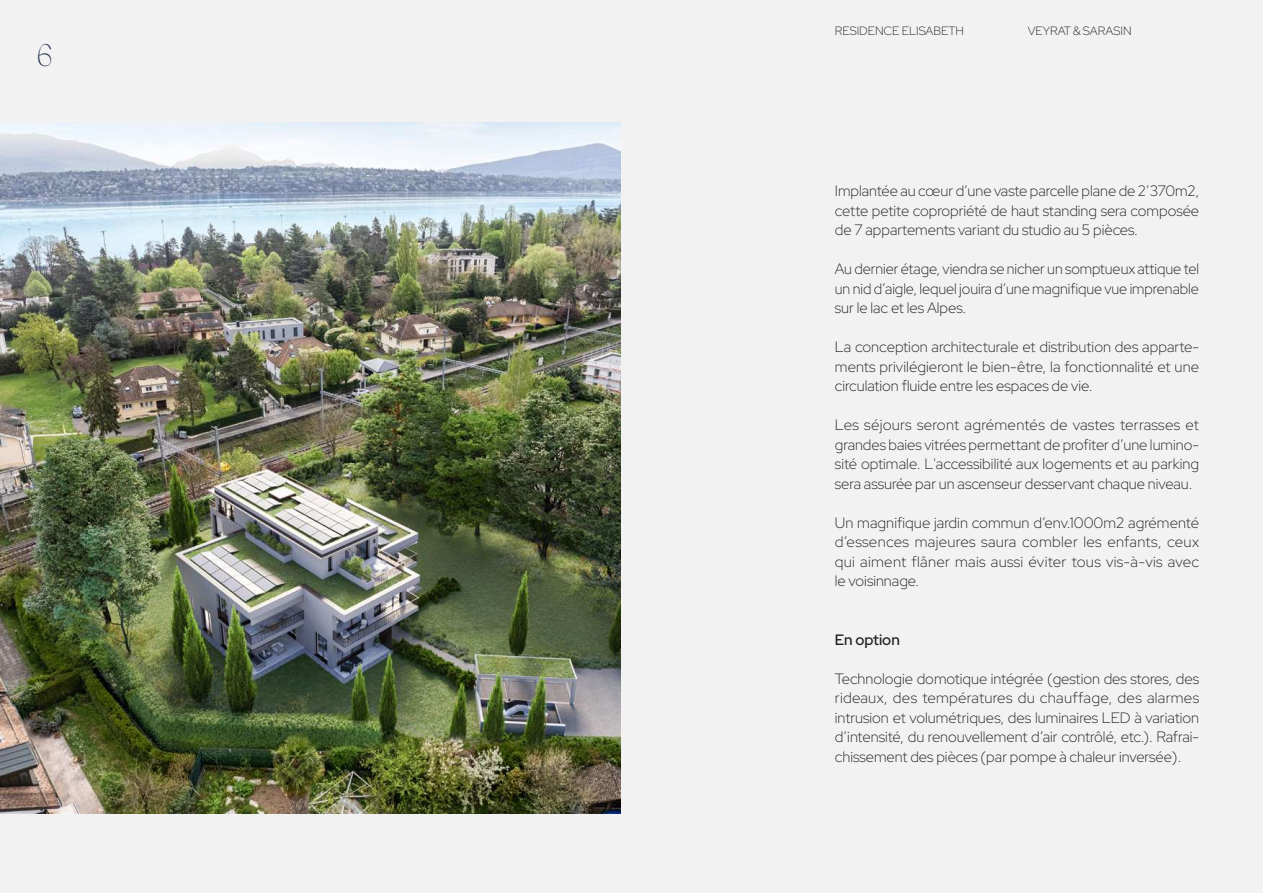
<style>
.page{position:relative;width:1263px;height:893px;background:#f2f2f2}
.page>*{position:absolute;margin:0;border:0;box-sizing:border-box;transform-origin:0 0}
.t1{font:30px "The Saroja";color:#243151}
.t2{font:300 15px/19.5px "Red Hat Display";color:#231f20;text-align:justify}
.t3{font:600 15px "Red Hat Display";color:#231f20}
.t4{font:300 12px "Red Hat Display";color:#231f20}
</style>
<div class="page">
<img style="left:0;top:122px;width:621px;height:691px">
<h1 class="t1" style="left:37px;top:37px;width:18px">6</h1>
<p class="t4" style="left:835px;top:23px;width:131px">RESIDENCE ELISABETH</p>
<p class="t4" style="left:1028px;top:23px;width:106px">VEYRAT &amp; SARASIN</p>
<p class="t2" style="left:835px;top:181px;width:366px">Implantée au cœur d’une vaste parcelle plane de 2’370m2, cette petite copropriété de haut standing sera composée de 7 appartements variant du studio au 5 pièces.</p>
<p class="t2" style="left:835px;top:259px;width:366px">Au dernier étage, viendra se nicher un somptueux attique tel un nid d’aigle, lequel jouira d’une magnifique vue imprenable sur le lac et les Alpes.</p>
<p class="t2" style="left:835px;top:337px;width:366px">La conception architecturale et distribution des apparte&shy;ments privilégieront le bien-être, la fonctionnalité et une circulation fluide entre les espaces de vie.</p>
<p class="t2" style="left:835px;top:415px;width:366px">Les séjours seront agrémentés de vastes terrasses et grandes baies vitrées permettant de profiter d’une lumino&shy;sité optimale. L'accessibilité aux logements et au parking sera assurée par un ascenseur desservant chaque niveau.</p>
<p class="t2" style="left:835px;top:512px;width:366px">Un magnifique jardin commun d’env.1000m2 agrémenté d’essences majeures saura combler les enfants, ceux qui aiment flâner mais aussi éviter tous vis-à-vis avec le voisinnage.</p>
<p class="t3" style="left:835px;top:629px;width:66px">En option</p>
<p class="t2" style="left:835px;top:668px;width:366px">Technologie domotique intégrée (gestion des stores, des rideaux, des températures du chauffage, des alarmes intrusion et volumétriques, des luminaires LED à variation d’intensité, du renouvellement d’air contrôlé, etc.). Rafrai&shy;chissement des pièces (par pompe à chaleur inversée).</p>
</div>
